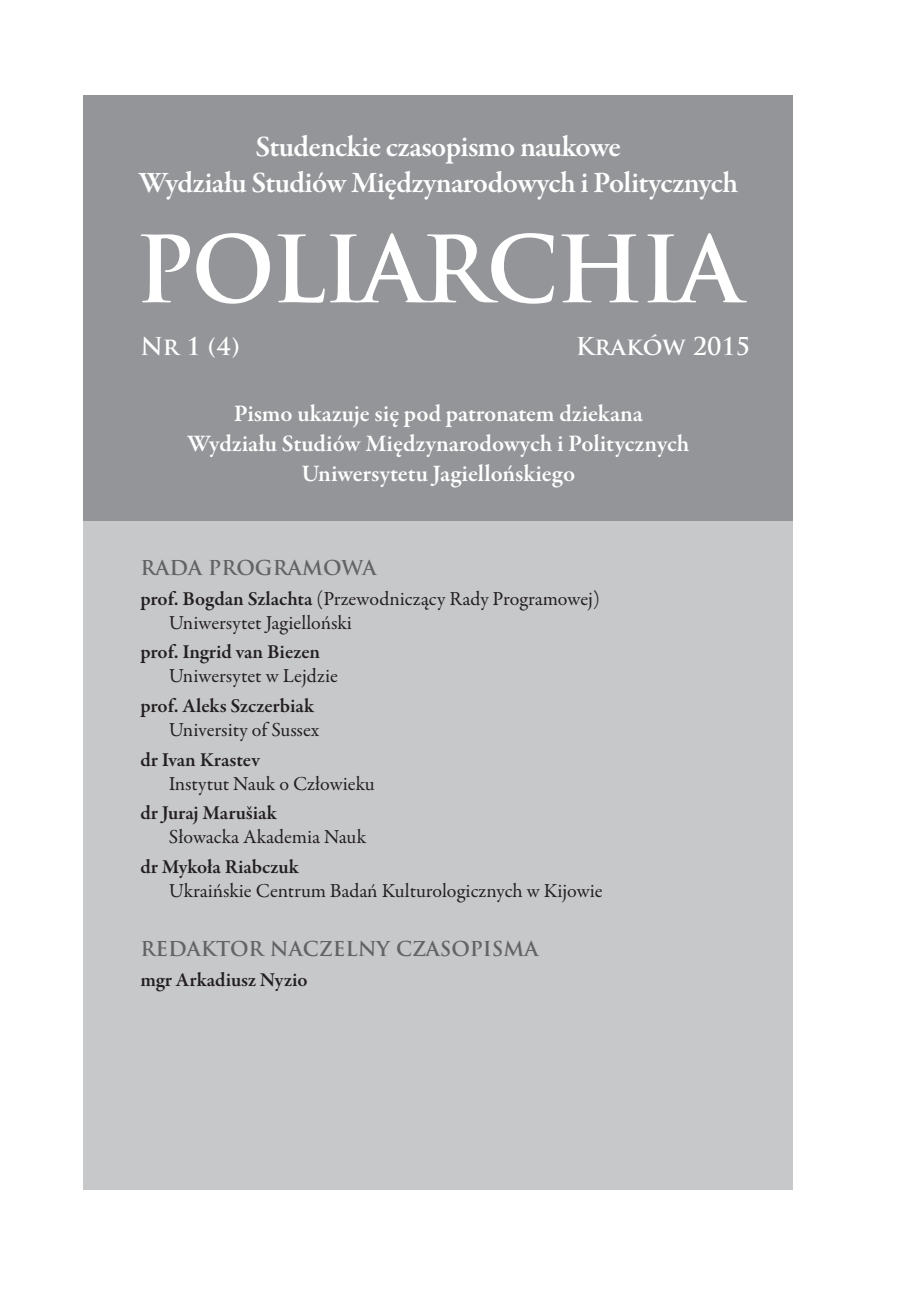
<style>
.page{position:relative;width:908px;height:1303px;background:#fff}
.page>*{position:absolute;margin:0;border:0;box-sizing:border-box;transform-origin:0 0}
.t1{font:700 90px "Trajan Pro";letter-spacing:-.03em;color:#fff}
.t2{font:600 30px/36px "Garamond Premr Pro";letter-spacing:-.02em;color:#fff;text-align:center}
.t3{font:600 24px/30px "Garamond Premr Pro";color:#fff;text-align:center}
.t4{font:700 24px "Trajan Pro";color:#fff}
.t5{font:20px/24px "Garamond Premr Pro";color:#231f20}
.t6{font:600 20px "Garamond Premr Pro";color:#231f20}
.t7{font:700 20px "Trajan Pro";color:#636366}
.s1{font-weight:600}
</style>
<div class="page">
<div style="left:84px;top:520px;width:708px;height:669px;background:#c7c8ca"></div>
<div style="left:84px;top:95px;width:708px;height:425px;background:#939598"></div>
<h2 class="t2" style="left:138px;top:129px;width:601px">Studenckie czasopismo naukowe<br>Wydziału Studiów Międzynarodowych i Politycznych</h2>
<h1 class="t1" style="left:135px;top:213px;width:607px">POLIARCHIA</h1>
<p class="t4" style="left:140px;top:331px;width:101px">Nr 1 (4)</p>
<p class="t4" style="left:575px;top:331px;width:176px">Kraków 2015</p>
<p class="t3" style="left:187px;top:399px;width:503px">Pismo ukazuje się pod patronatem dziekana<br>Wydziału Studiów Międzynarodowych i Politycznych<br>Uniwersytetu Jagiellońskiego</p>
<p class="t7" style="left:140px;top:555px;width:237px">RADA PROGRAMOWA</p>
<p class="t5" style="left:169px;top:587px;width:432px;text-indent:-28px"><span class="s1">prof. Bogdan Szlachta</span> (Przewodniczący Rady Programowej)<br>Uniwersytet Jagielloński</p>
<p class="t6" style="left:140px;top:640px;width:181px">prof. Ingrid van Biezen</p>
<p class="t5" style="left:169px;top:664px;width:171px">Uniwersytet w Lejdzie</p>
<p class="t6" style="left:140px;top:693px;width:175px">prof. Aleks Szczerbiak</p>
<p class="t5" style="left:169px;top:718px;width:152px">University of Sussex</p>
<p class="t6" style="left:140px;top:747px;width:121px">dr Ivan Krastev</p>
<p class="t5" style="left:169px;top:772px;width:207px">Instytut Nauk o Człowieku</p>
<p class="t6" style="left:140px;top:801px;width:138px">dr Juraj Marušiak</p>
<p class="t5" style="left:169px;top:825px;width:199px">Słowacka Akademia Nauk</p>
<p class="t6" style="left:140px;top:854px;width:160px">dr Mykoła Riabczuk</p>
<p class="t5" style="left:169px;top:879px;width:435px">Ukraińskie Centrum Badań Kulturologicznych w Kijowie</p>
<p class="t7" style="left:140px;top:936px;width:399px">REDAKTOR NACZELNY CZASOPISMA</p>
<p class="t6" style="left:140px;top:967px;width:168px">mgr Arkadiusz Nyzio</p>
</div>
